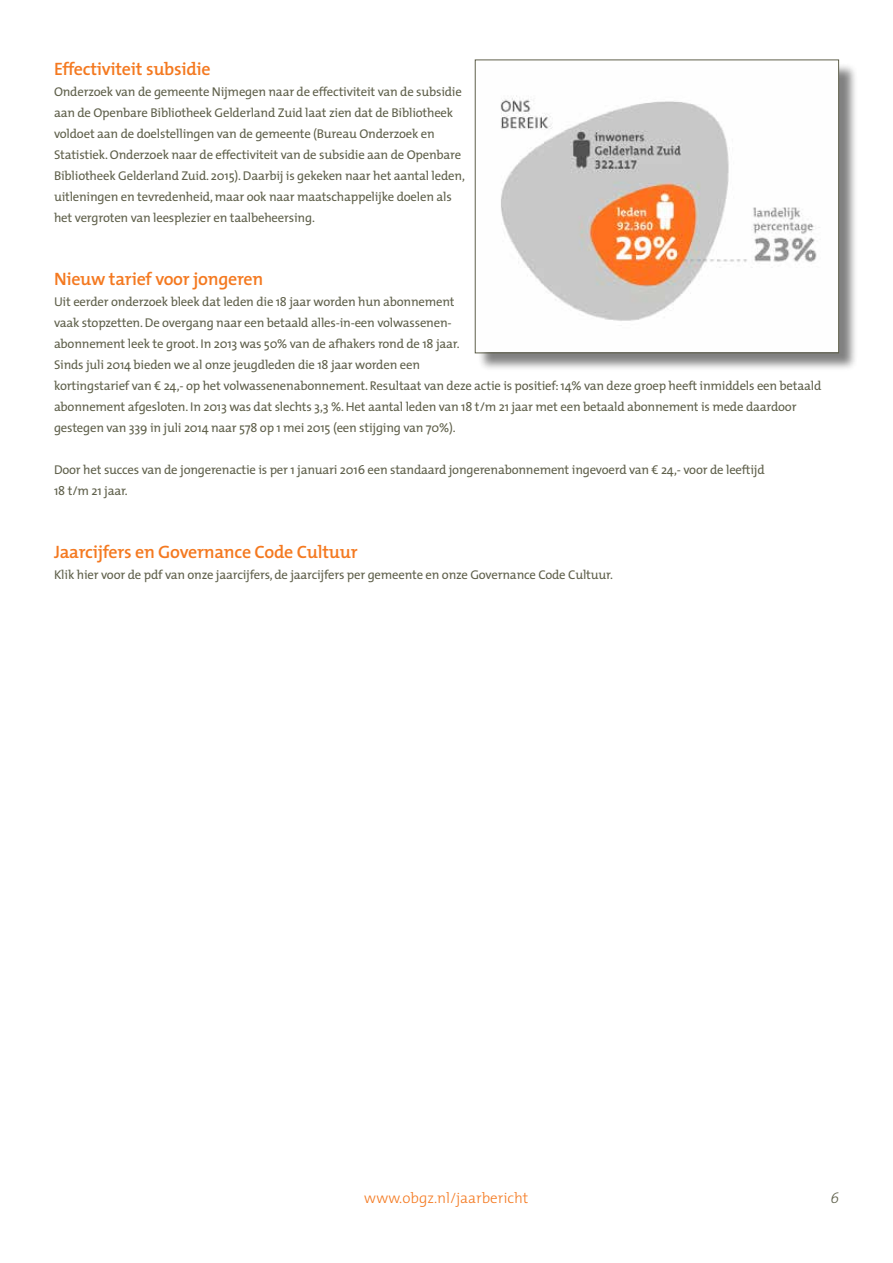
<style>
.page{position:relative;width:893px;height:1263px;background:#fff}
.page>*{position:absolute;margin:0;border:0;box-sizing:border-box;transform-origin:0 0}
.t1{font:600 18px "The Mix";letter-spacing:-.015em;color:#f47920}
.t2{font:300 15px "The Mix";color:#f47920}
.t3{font:italic 300 15px "The Mix";color:#5f604b}
.t4{font:12.75px/21px "The Mix";letter-spacing:-.015em;color:#5f604b}
</style>
<div class="page">
<div style="left:477px;top:62px;width:381px;height:310px;background:#000;opacity:.5"></div>
<img style="left:477px;top:62px;width:360px;height:289px">
<div style="left:475px;top:60px;width:364px;height:293px;border:1px solid #5f604b"></div>
<h1 class="t1" style="left:54px;top:57px;width:158px">Effectiviteit subsidie</h1>
<p class="t4" style="left:54px;top:81px;width:412px">Onderzoek van de gemeente Nijmegen naar de effectiviteit van de subsidie aan de Openbare Bibliotheek Gelderland Zuid laat zien dat de Bibliotheek voldoet aan de doelstellingen van de gemeente (Bureau Onderzoek en Statistiek. Onderzoek naar de effectiviteit van de subsidie aan de Openbare Bibliotheek Gelderland Zuid. 2015). Daarbij is gekeken naar het aantal leden, uitleningen en tevredenheid, maar ook naar maatschappelijke doelen als het vergroten van leesplezier en taalbeheersing.</p>
<h1 class="t1" style="left:54px;top:267px;width:211px">Nieuw tarief voor jongeren</h1>
<p class="t4" style="left:54px;top:291px;width:769px">Uit eerder onderzoek bleek dat leden die 18 jaar worden hun abonnement<br>vaak stopzetten. De overgang naar een betaald alles-in-een volwassenen-<br>abonnement leek te groot. In 2013 was 50% van de afhakers rond de 18 jaar.<br>Sinds juli 2014 bieden we al onze jeugdleden die 18 jaar worden een<br>kortingstarief van € 24,- op het volwassenenabonnement. Resultaat van deze actie is positief: 14% van deze groep heeft inmiddels een betaald abonnement afgesloten. In 2013 was dat slechts 3,3 %. Het aantal leden van 18 t/m 21 jaar met een betaald abonnement is mede daardoor gestegen van 339 in juli 2014 naar 578 op 1 mei 2015 (een stijging van 70%).</p>
<p class="t4" style="left:54px;top:459px;width:712px">Door het succes van de jongerenactie is per 1 januari 2016 een standaard jongerenabonnement ingevoerd van € 24,- voor de leeftijd<br>18 t/m 21 jaar.</p>
<h1 class="t1" style="left:54px;top:540px;width:305px">Jaarcijfers en Governance Code Cultuur</h1>
<p class="t4" style="left:54px;top:564px;width:560px">Klik hier voor de pdf van onze jaarcijfers, de jaarcijfers per gemeente en onze Governance Code Cultuur.</p>
<p class="t2" style="left:364px;top:1188px;width:166px">www.obgz.nl/jaarbericht</p>
<p class="t3" style="left:830px;top:1188px;width:10px">6</p>
</div>
